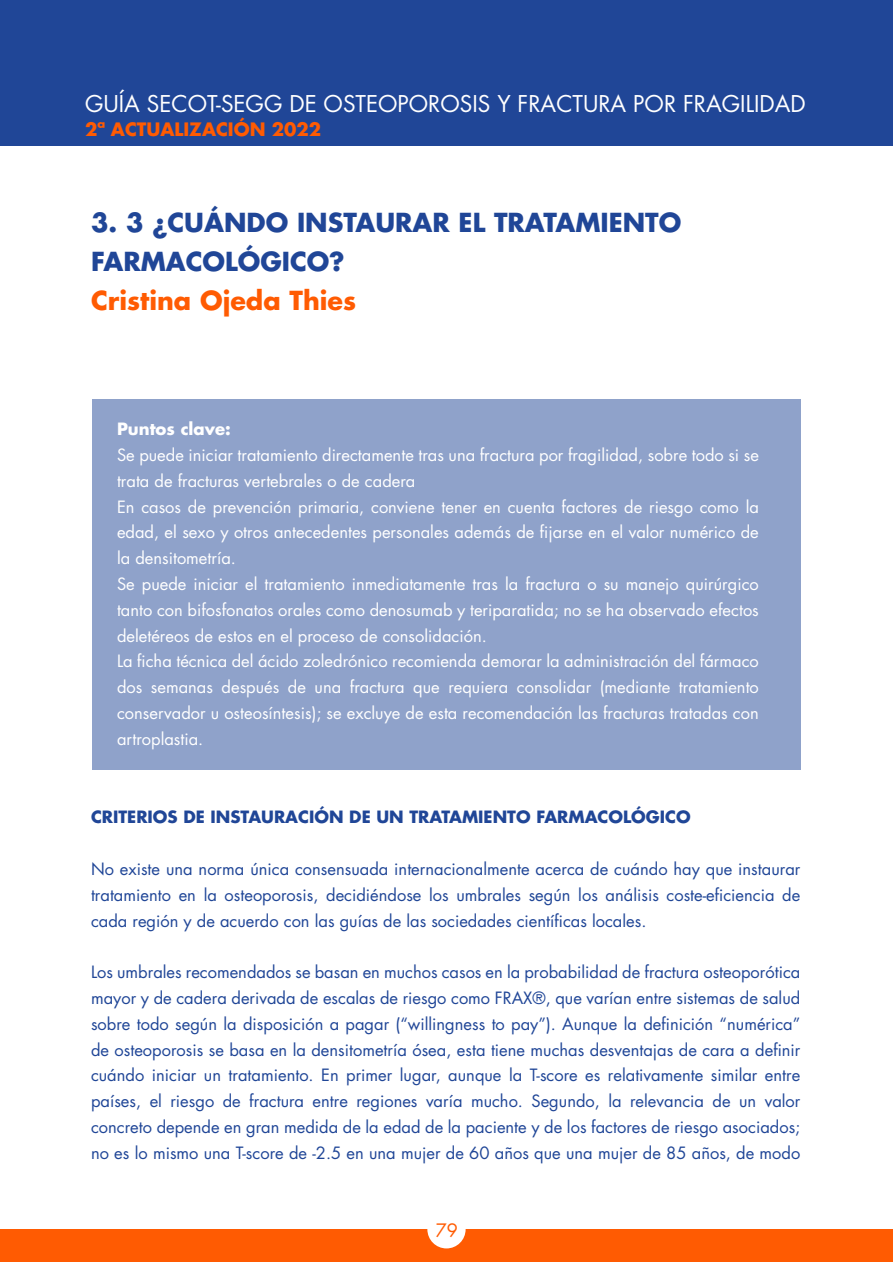
<style>
.page{position:relative;width:893px;height:1263px;background:#fff}
.page>*{position:absolute;margin:0;border:0;box-sizing:border-box;transform-origin:0 0}
.t1{font:700 25.5px/39px "Futura Std";color:#204697}
.t2{font:700 25.5px "Futura Std";color:#ff5b02}
.t3{font:22.5px "Futura Std";color:#fff}
.t4{font:700 18px "Futura Std";color:#ff5b02}
.t5{font:18px "Futura Std";color:#ff5b02}
.t6{font:16.5px/25.8px "Futura Std";color:#204697;text-align:justify}
.t7{font:16.5px/25.8px "Futura Std";color:#fff}
.t8{font:700 16.5px "Futura Std";color:#204697}
.t9{font:700 16.5px "Futura Std";color:#fff}
</style>
<div class="page">
<hr style="left:0;top:1229px;width:1px;height:33px;background:#ff5b02">
<div style="left:1px;top:1229px;width:892px;height:33px;background:#ff5b02"></div>
<div style="left:427px;top:1210px;width:39px;height:38px;background:#fff;border-radius:50%"></div>
<div style="left:0;top:0;width:892px;height:145px;background:#204697"></div>
<div style="left:92px;top:399px;width:708px;height:371px;background:#8fa2ca"></div>
<h2 class="t3" style="left:85px;top:89px;width:722px">GUÍA SECOT-SEGG DE OSTEOPOROSIS Y FRACTURA POR FRAGILIDAD</h2>
<p class="t4" style="left:85px;top:117px;width:238px">2ª ACTUALIZACIÓN 2022</p>
<h1 class="t1" style="left:91px;top:203px;width:592px">3. 3 ¿CUÁNDO INSTAURAR EL TRATAMIENTO<br>FARMACOLÓGICO?</h1>
<h1 class="t2" style="left:91px;top:284px;width:267px">Cristina Ojeda Thies</h1>
<p class="t9" style="left:117px;top:418px;width:115px">Puntos clave:</p>
<p class="t7" style="left:117px;top:442px;width:643px">Se puede iniciar tratamiento directamente tras una fractura por fragilidad, sobre todo si se trata de fracturas vertebrales o de cadera<br>En casos de prevención primaria, conviene tener en cuenta factores de riesgo como la edad, el sexo y otros antecedentes personales además de fijarse en el valor numérico de la densitometría.<br>Se puede iniciar el tratamiento inmediatamente tras la fractura o su manejo quirúrgico tanto con bifosfonatos orales como denosumab y teriparatida; no se ha observado efectos deletéreos de estos en el proceso de consolidación.<br>La ficha técnica del ácido zoledrónico recomienda demorar la administración del fármaco dos semanas después de una fractura que requiera consolidar (mediante tratamiento conservador u osteosíntesis); se excluye de esta recomendación las fracturas tratadas con artroplastia.</p>
<p class="t8" style="left:91px;top:806px;width:601px">CRITERIOS DE INSTAURACIÓN DE UN TRATAMIENTO FARMACOLÓGICO</p>
<p class="t6" style="left:91px;top:856px;width:711px">No existe una norma única consensuada internacionalmente acerca de cuándo hay que instaurar tratamiento en la osteoporosis, decidiéndose los umbrales según los análisis coste-eficiencia de cada región y de acuerdo con las guías de las sociedades científicas locales.</p>
<p class="t6" style="left:91px;top:959px;width:711px">Los umbrales recomendados se basan en muchos casos en la probabilidad de fractura osteoporótica mayor y de cadera derivada de escalas de riesgo como FRAX®, que varían entre sistemas de salud sobre todo según la disposición a pagar (“willingness to pay”). Aunque la definición “numérica” de osteoporosis se basa en la densitometría ósea, esta tiene muchas desventajas de cara a definir cuándo iniciar un tratamiento. En primer lugar, aunque la T-score es relativamente similar entre países, el riesgo de fractura entre regiones varía mucho. Segundo, la relevancia de un valor concreto depende en gran medida de la edad de la paciente y de los factores de riesgo asociados; no es lo mismo una T-score de -2.5 en una mujer de 60 años que una mujer de 85 años, de modo</p>
<p class="t5" style="left:436px;top:1219px;width:24px">79</p>
</div>
